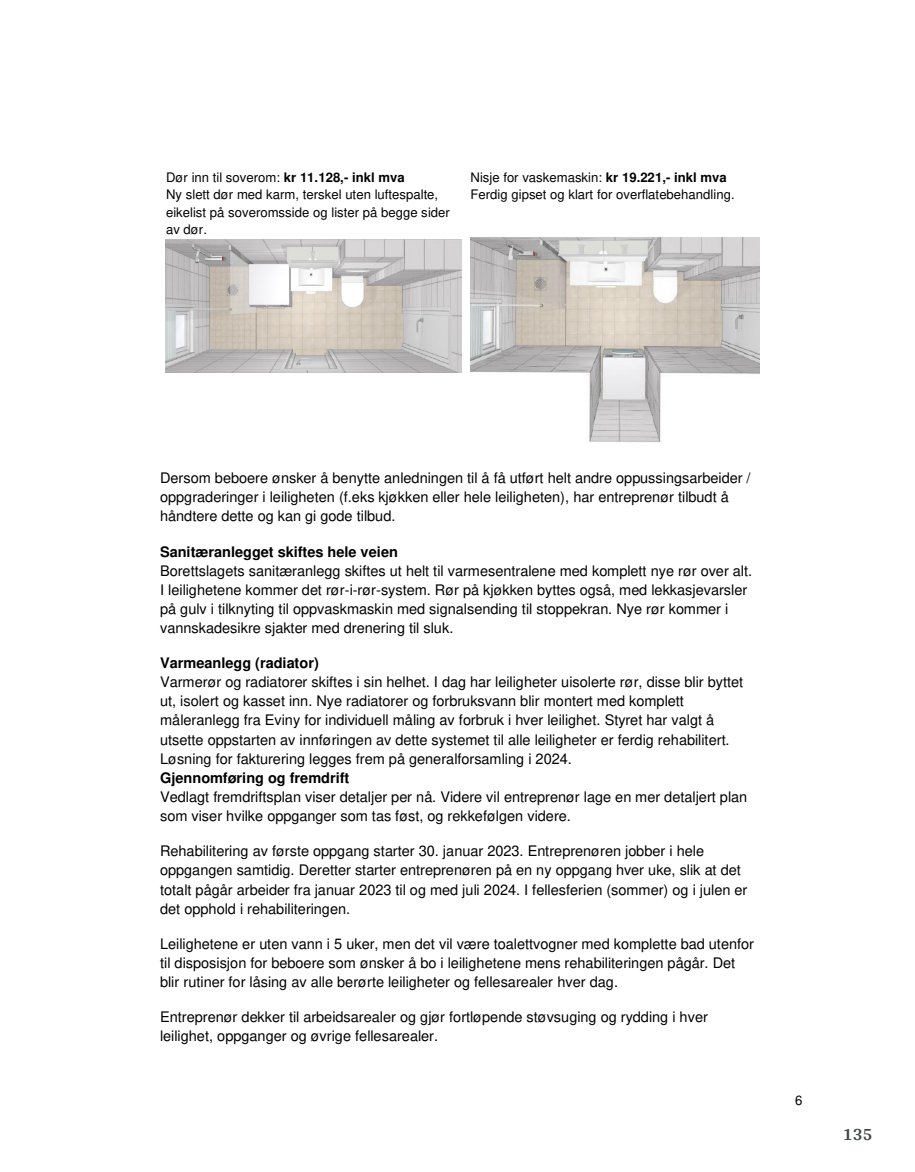
<style>
.page{position:relative;width:915px;height:1172px;background:#fff}
.page>*{position:absolute;margin:0;border:0;box-sizing:border-box;transform-origin:0 0}
.t1{font:700 18px "Arya";color:#414749}
.t2{font:14.55px/19px "Arial";color:#000}
.t3{font:700 14.55px "Arial";color:#000}
.t4{font:13.2px "Arial";color:#000}
.t5{font:13.05px/17.4px "Arial";color:#000}
.s1{font-weight:700}
</style>
<div class="page">
<img style="left:166px;top:239px;width:295px;height:133px">
<img style="left:470px;top:238px;width:289px;height:205px">
<p class="t5" style="left:166px;top:168px;width:285px">Dør inn til soverom: <span class="s1">kr 11.128,- inkl mva<br></span>Ny slett dør med karm, terskel uten luftespalte, eikelist på soveromsside og lister på begge sider av dør.</p>
<p class="t5" style="left:470px;top:168px;width:265px">Nisje for vaskemaskin: <span class="s1">kr 19.221,- inkl mva<br></span>Ferdig gipset og klart for overflatebehandling.</p>
<p class="t2" style="left:160px;top:468px;width:592px">Dersom beboere ønsker å benytte anledningen til å få utført helt andre oppussingsarbeider / oppgraderinger i leiligheten (f.eks kjøkken eller hele leiligheten), har entreprenør tilbudt å håndtere dette og kan gi gode tilbud.</p>
<p class="t3" style="left:160px;top:545px;width:239px">Sanitæranlegget skiftes hele veien</p>
<p class="t2" style="left:160px;top:561px;width:593px">Borettslagets sanitæranlegg skiftes ut helt til varmesentralene med komplett nye rør over alt.<br>I leilighetene kommer det rør-i-rør-system. Rør på kjøkken byttes også, med lekkasjevarsler på gulv i tilknyting til oppvaskmaskin med signalsending til stoppekran. Nye rør kommer i vannskadesikre sjakter med drenering til sluk.</p>
<p class="t3" style="left:160px;top:657px;width:160px">Varmeanlegg (radiator)</p>
<p class="t2" style="left:160px;top:672px;width:584px">Varmerør og radiatorer skiftes i sin helhet. I dag har leiligheter uisolerte rør, disse blir byttet ut, isolert og kasset inn. Nye radiatorer og forbruksvann blir montert med komplett måleranlegg fra Eviny for individuell måling av forbruk i hver leilighet. Styret har valgt å utsette oppstarten av innføringen av dette systemet til alle leiligheter er ferdig rehabilitert.<br>Løsning for fakturering legges frem på generalforsamling i 2024.</p>
<p class="t3" style="left:160px;top:772px;width:191px">Gjennomføring og fremdrift</p>
<p class="t2" style="left:160px;top:787px;width:588px">Vedlagt fremdriftsplan viser detaljer per nå. Videre vil entreprenør lage en mer detaljert plan som viser hvilke oppganger som tas føst, og rekkefølgen videre.</p>
<p class="t2" style="left:160px;top:841px;width:588px">Rehabilitering av første oppgang starter 30. januar 2023. Entreprenøren jobber i hele oppgangen samtidig. Deretter starter entreprenøren på en ny oppgang hver uke, slik at det totalt pågår arbeider fra januar 2023 til og med juli 2024. I fellesferien (sommer) og i julen er det opphold i rehabiliteringen.</p>
<p class="t2" style="left:160px;top:934px;width:595px">Leilighetene er uten vann i 5 uker, men det vil være toalettvogner med komplette bad utenfor til disposisjon for beboere som ønsker å bo i leilighetene mens rehabiliteringen pågår. Det blir rutiner for låsing av alle berørte leiligheter og fellesarealer hver dag.</p>
<p class="t2" style="left:160px;top:1007px;width:549px">Entreprenør dekker til arbeidsarealer og gjør fortløpende støvsuging og rydding i hver leilighet, oppganger og øvrige fellesarealer.</p>
<p class="t4" style="left:794px;top:1092px;width:9px">6</p>
<p class="t1" style="left:842px;top:1123px;width:31px">135</p>
</div>
